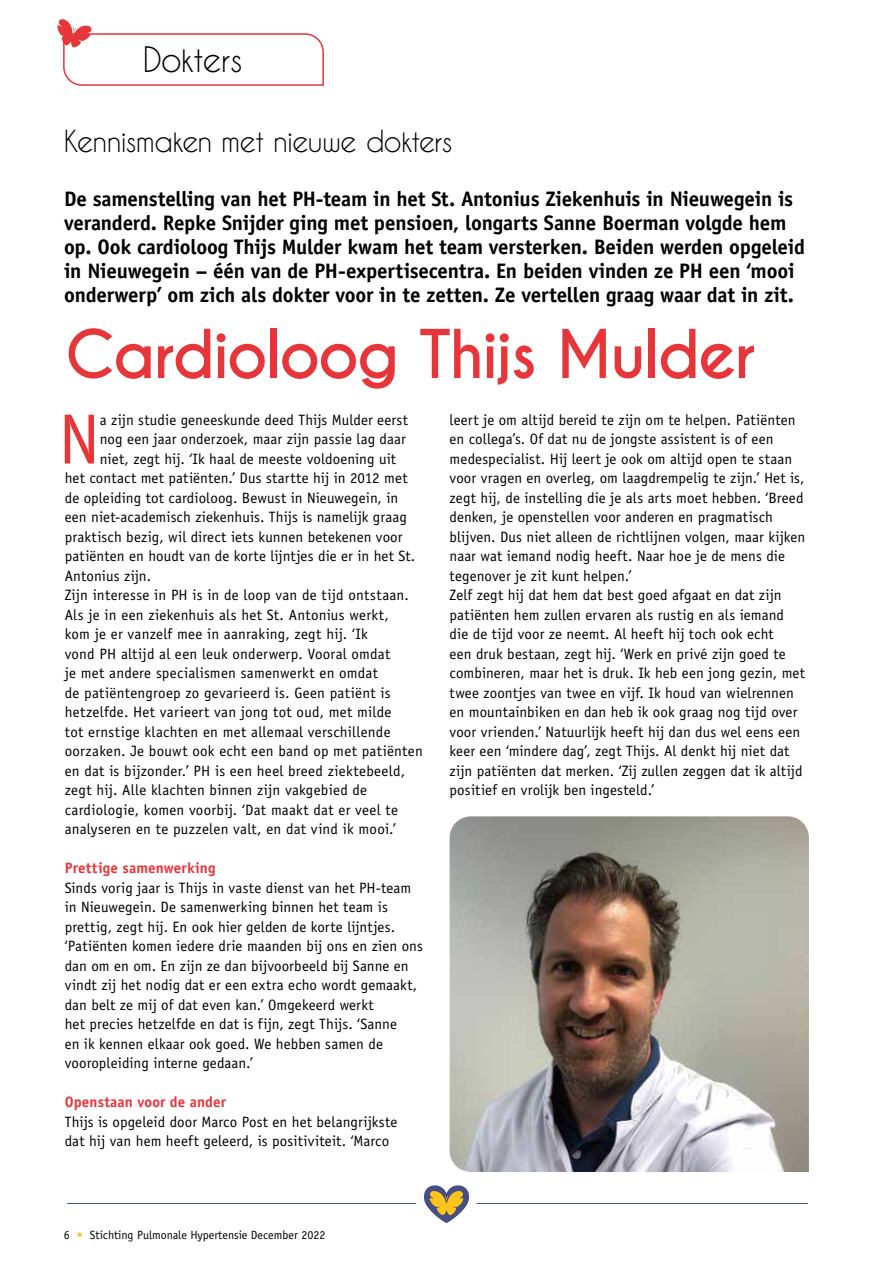
<style>
.page{position:relative;width:893px;height:1263px;background:#fff}
.page>*{position:absolute;margin:0;border:0;box-sizing:border-box;transform-origin:0 0}
.t1{font:71.4px "Officina Sans Std";color:#e73639}
.t2{font:700 63px "Caviar Dreams";letter-spacing:-.035em;color:#e73639}
.t3{font:33px "Caviar Dreams";letter-spacing:-.03em;color:#000}
.t4{font:28.5px "Caviar Dreams";letter-spacing:-.03em;color:#000}
.t5{font:700 21px/24px "Officina Sans Std";letter-spacing:-.01em;color:#000}
.t6{font:15px/19.5px "Officina Sans Std";letter-spacing:.01em;color:#000}
.t7{font:700 15px "Officina Sans Std";letter-spacing:.01em;color:#e73639}
.t8{font:12px "Officina Sans Std";color:#000}
.s1{color:#fdc419}
</style>
<div class="page">
<svg style="left:424px;top:1185px;width:45px;height:38px"></svg>
<hr style="left:477px;top:1203px;width:331px;height:1px;background:#464f85">
<hr style="left:67px;top:1203px;width:349px;height:1px;background:#464f85">
<svg style="left:57px;top:19px;width:267px;height:67px"></svg>
<img style="left:450px;top:816px;width:359px;height:356px">
<h3 class="t3" style="left:143px;top:40px;width:101px">Dokters</h3>
<h3 class="t4" style="left:64px;top:124px;width:390px">Kennismaken met nieuwe dokters</h3>
<p class="t5" style="left:64px;top:186px;width:742px">De samenstelling van het PH-team in het St. Antonius Ziekenhuis in Nieuwegein is veranderd. Repke Snijder ging met pensioen, longarts Sanne Boerman volgde hem op. Ook cardioloog Thijs Mulder kwam het team versterken. Beiden werden opgeleid in Nieuwegein – één van de PH-expertisecentra. En beiden vinden ze PH een ‘mooi onderwerp’ om zich als dokter voor in te zetten. Ze vertellen graag waar dat in zit.</p>
<h2 class="t2" style="left:65px;top:316px;width:692px">Cardioloog Thijs Mulder</h2>
<p class="t6" style="left:450px;top:410px;width:357px">leert je om altijd bereid te zijn om te helpen. Patiënten en collega’s. Of dat nu de jongste assistent is of een medespecialist. Hij leert je ook om altijd open te staan voor vragen en overleg, om laagdrempelig te zijn.’ Het is, zegt hij, de instelling die je als arts moet hebben. ‘Breed denken, je openstellen voor anderen en pragmatisch blijven. Dus niet alleen de richtlijnen volgen, maar kijken naar wat iemand nodig heeft. Naar hoe je de mens die tegenover je zit kunt helpen.’<br>Zelf zegt hij dat hem dat best goed afgaat en dat zijn patiënten hem zullen ervaren als rustig en als iemand die de tijd voor ze neemt. Al heeft hij toch ook echt<br>een druk bestaan, zegt hij. ‘Werk en privé zijn goed te combineren, maar het is druk. Ik heb een jong gezin, met twee zoontjes van twee en vijf. Ik houd van wielrennen en mountainbiken en dan heb ik ook graag nog tijd over voor vrienden.’ Natuurlijk heeft hij dan dus wel eens een keer een ‘mindere dag’, zegt Thijs. Al denkt hij niet dat zijn patiënten dat merken. ‘Zij zullen zeggen dat ik altijd positief en vrolijk ben ingesteld.’</p>
<h1 class="t1" style="left:59px;top:398px;width:42px">N</h1>
<p class="t6" style="left:100px;top:410px;width:310px">a zijn studie geneeskunde deed Thijs Mulder eerst</p>
<p class="t6" style="left:100px;top:429px;width:307px">nog een jaar onderzoek, maar zijn passie lag daar</p>
<p class="t6" style="left:100px;top:449px;width:298px">niet, zegt hij. ‘Ik haal de meeste voldoening uit</p>
<p class="t6" style="left:65px;top:468px;width:344px">het contact met patiënten.’ Dus startte hij in 2012 met</p>
<p class="t6" style="left:65px;top:488px;width:335px">de opleiding tot cardioloog. Bewust in Nieuwegein, in</p>
<p class="t6" style="left:65px;top:507px;width:344px">een niet-academisch ziekenhuis. Thijs is namelijk graag</p>
<p class="t6" style="left:65px;top:527px;width:339px">praktisch bezig, wil direct iets kunnen betekenen voor</p>
<p class="t6" style="left:65px;top:546px;width:352px">patiënten en houdt van de korte lijntjes die er in het St.</p>
<p class="t6" style="left:65px;top:566px;width:88px">Antonius zijn.</p>
<p class="t6" style="left:65px;top:585px;width:346px">Zijn interesse in PH is in de loop van de tijd ontstaan.</p>
<p class="t6" style="left:65px;top:605px;width:326px">Als je in een ziekenhuis als het St. Antonius werkt,</p>
<p class="t6" style="left:65px;top:624px;width:305px">kom je er vanzelf mee in aanraking, zegt hij. ‘Ik</p>
<p class="t6" style="left:65px;top:644px;width:327px">vond PH altijd al een leuk onderwerp. Vooral omdat</p>
<p class="t6" style="left:65px;top:663px;width:315px">je met andere specialismen samenwerkt en omdat</p>
<p class="t6" style="left:65px;top:683px;width:327px">de patiëntengroep zo gevarieerd is. Geen patiënt is</p>
<p class="t6" style="left:65px;top:702px;width:328px">hetzelfde. Het varieert van jong tot oud, met milde</p>
<p class="t6" style="left:65px;top:722px;width:327px">tot ernstige klachten en met allemaal verschillende</p>
<p class="t6" style="left:65px;top:741px;width:360px">oorzaken. Je bouwt ook echt een band op met patiënten</p>
<p class="t6" style="left:65px;top:761px;width:342px">en dat is bijzonder.’ PH is een heel breed ziektebeeld,</p>
<p class="t6" style="left:65px;top:780px;width:304px">zegt hij. Alle klachten binnen zijn vakgebied de</p>
<p class="t6" style="left:65px;top:800px;width:335px">cardiologie, komen voorbij. ‘Dat maakt dat er veel te</p>
<p class="t6" style="left:65px;top:819px;width:333px">analyseren en te puzzelen valt, en dat vind ik mooi.’</p>
<p class="t7" style="left:65px;top:859px;width:152px">Prettige samenwerking</p>
<p class="t6" style="left:65px;top:878px;width:360px">Sinds vorig jaar is Thijs in vaste dienst van het PH-team in Nieuwegein. De samenwerking binnen het team is prettig, zegt hij. En ook hier gelden de korte lijntjes. ‘Patiënten komen iedere drie maanden bij ons en zien ons dan om en om. En zijn ze dan bijvoorbeeld bij Sanne en vindt zij het nodig dat er een extra echo wordt gemaakt, dan belt ze mij of dat even kan.’ Omgekeerd werkt<br>het precies hetzelfde en dat is fijn, zegt Thijs. ‘Sanne<br>en ik kennen elkaar ook goed. We hebben samen de vooropleiding interne gedaan.’</p>
<p class="t7" style="left:65px;top:1093px;width:163px">Openstaan voor de ander</p>
<p class="t6" style="left:65px;top:1112px;width:334px">Thijs is opgeleid door Marco Post en het belangrijkste dat hij van hem heeft geleerd, is positiviteit. ‘Marco</p>
<p class="t8" style="left:64px;top:1228px;width:263px">6 <span class="s1">•</span> Stichting Pulmonale Hypertensie December 2022</p>
</div>
